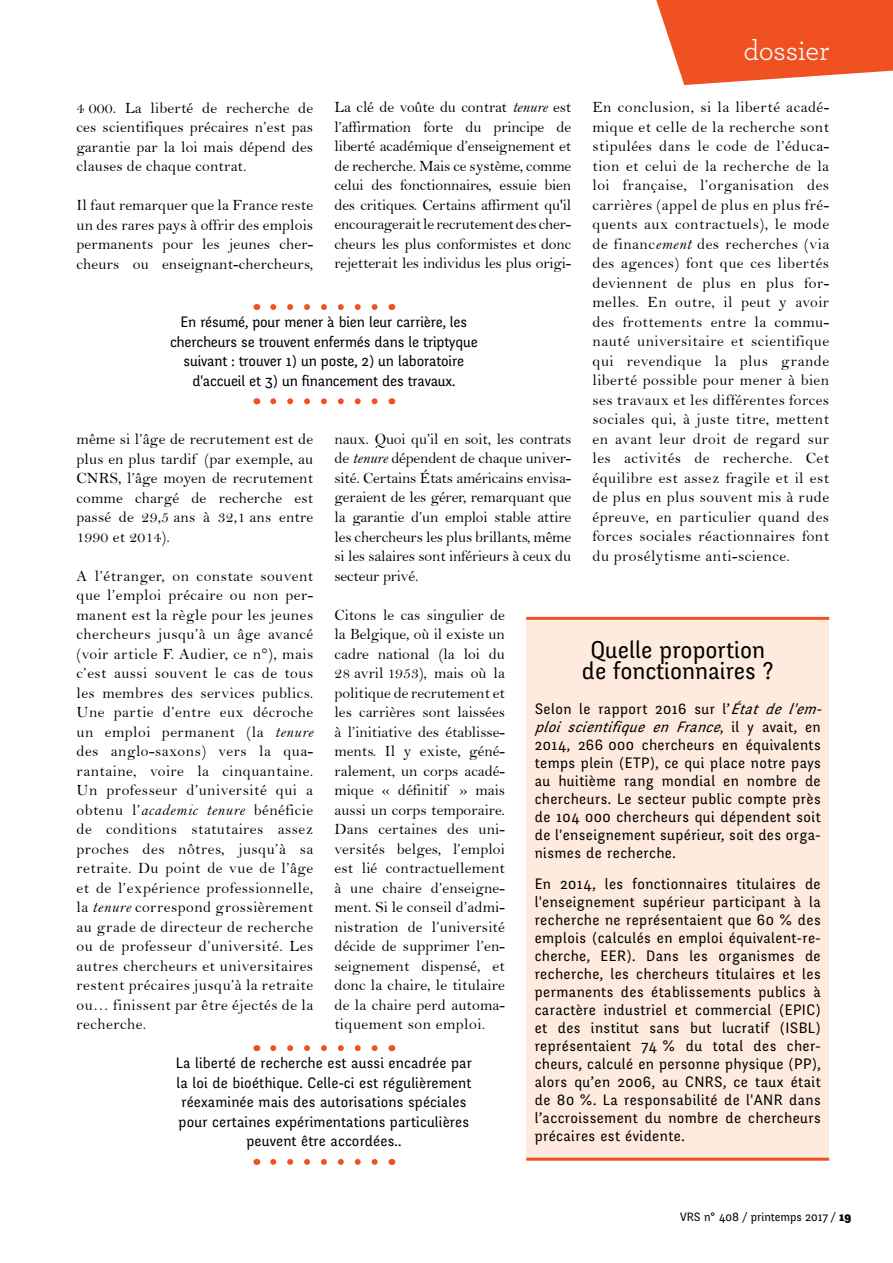
<style>
.page{position:relative;width:893px;height:1263px;background:#fff}
.page>*{position:absolute;margin:0;border:0;box-sizing:border-box;transform-origin:0 0}
.t1{font:28.8px "Archer";letter-spacing:-.01em;color:#fff}
.t2{font:24px/21px "Fengardo Neue";color:#000;text-align:center}
.t3{font:15.75px/19.5px "Bell";letter-spacing:.01em;color:#000;text-align:justify}
.t4{font:15px/18px "Fengardo Neue";letter-spacing:.01em;color:#000;text-align:center}
.t5{font:15px/18px "Fengardo Neue";letter-spacing:.03em;color:#000}
.t6{font:15px/19.5px "Fengardo Neue";letter-spacing:-.01em;color:#000;text-align:center}
.t7{font:12px "Fengardo Neue";color:#000}
.s1{font-family:"Bell MT Italic"}
.s2{font-style:italic}
.s3{font-weight:900}
</style>
<div class="page">
<svg style="left:656px;top:0;width:237px;height:85px;background:#f26840"></svg>
<svg style="left:273px;top:304px;width:105px;height:6px"></svg>
<svg style="left:273px;top:398px;width:105px;height:6px"></svg>
<svg style="left:273px;top:1045px;width:105px;height:6px"></svg>
<svg style="left:273px;top:1159px;width:105px;height:6px"></svg>
<div style="left:526px;top:620px;width:303px;height:540px;background:#feebde"></div>
<hr style="left:526px;top:617px;width:303px;height:3px;background:#f05123">
<hr style="left:526px;top:1158px;width:303px;height:3px;background:#f05123">
<h1 class="t1" style="left:743px;top:37px;width:87px">dossier</h1>
<p class="t3" style="left:592px;top:99px;width:238px">En conclusion, si la liberté acadé&shy;mique et celle de la recherche sont stipulées dans le code de l’éduca&shy;tion et celui de la recherche de la loi française, l’organisation des carrières (appel de plus en plus fré&shy;quents aux contractuels), le mode de financ<span class="s1">ement</span> des recherches (via des agences) font que ces libertés deviennent de plus en plus for&shy;melles. En outre, il peut y avoir des frottements entre la commu&shy;nauté universitaire et scientifique qui revendique la plus grande liberté possible pour mener à bien ses travaux et les différentes forces sociales qui, à juste titre, mettent en avant leur droit de regard sur les activités de recherche. Cet équilibre est assez fragile et il est de plus en plus souvent mis à rude épreuve, en particulier quand des forces sociales réactionnaires font du prosélytisme anti-science.</p>
<p class="t3" style="left:335px;top:99px;width:238px">La clé de voûte du contrat <span class="s1">tenure</span> est l’affirmation forte du principe de liberté académique d’enseignement et de recherche. Mais ce système, comme celui des fonctionnaires, essuie bien des critiques. Certains affirment qu'il encouragerait le recrutement des cher&shy;cheurs les plus conformistes et donc rejetterait les individus les plus origi-</p>
<p class="t3" style="left:77px;top:99px;width:238px">4 000. La liberté de recherche de ces scientifiques précaires n’est pas garantie par la loi mais dépend des clauses de chaque contrat.</p>
<p class="t3" style="left:77px;top:197px;width:238px">Il faut remarquer que la France reste un des rares pays à offrir des emplois permanents pour les jeunes cher&shy;cheurs ou enseignant-chercheurs,</p>
<p class="t6" style="left:170px;top:313px;width:309px">En résumé, pour mener à bien leur carrière, les chercheurs se trouvent enfermés dans le triptyque suivant : trouver 1) un poste, 2) un laboratoire d'accueil et 3) un financement des travaux.</p>
<p class="t3" style="left:335px;top:431px;width:238px">naux. Quoi qu’il en soit, les contrats de <span class="s1">tenure</span> dépendent de chaque univer&shy;sité. Certains États américains envisa&shy;geraient de les gérer, remarquant que la garantie d’un emploi stable attire les chercheurs les plus brillants, même si les salaires sont inférieurs à ceux du secteur privé.</p>
<p class="t3" style="left:335px;top:606px;width:172px">Citons le cas singulier de la Belgique, où il existe un cadre national (la loi du 28 avril 1953), mais où la politique de recrutement et les carrières sont laissées à l’initiative des établisse&shy;ments. Il y existe, géné&shy;ralement, un corps acadé&shy;mique « définitif » mais aussi un corps temporaire.<br>Dans certaines des uni&shy;versités belges, l’emploi est lié contractuellement à une chaire d’enseigne&shy;ment. Si le conseil d’admi&shy;nistration de l’université décide de supprimer l’en&shy;seignement dispensé, et donc la chaire, le titulaire de la chaire perd automa&shy;tiquement son emploi.</p>
<p class="t3" style="left:77px;top:431px;width:238px">même si l’âge de recrutement est de plus en plus tardif (par exemple, au CNRS, l’âge moyen de recrutement comme chargé de recherche est passé de 29,5 ans à 32,1 ans entre 1990 et 2014).</p>
<p class="t3" style="left:77px;top:567px;width:238px">A l’étranger, on constate souvent que l’emploi précaire ou non per&shy;manent est la règle pour les jeunes chercheurs jusqu’à un âge avancé (voir article F. Audier, ce n°), mais c’est aussi souvent le cas de tous les membres des services publics.<br>Une partie d’entre eux décroche un emploi permanent (la <span class="s1">tenure </span>des anglo-saxons) vers la qua&shy;rantaine, voire la cinquantaine.<br>Un professeur d’université qui a obtenu l’<span class="s1">academic tenure</span> bénéficie de conditions statutaires assez proches des nôtres, jusqu’à sa retraite. Du point de vue de l’âge et de l’expérience professionnelle, la <span class="s1">tenure</span> correspond grossièrement au grade de directeur de recherche ou de professeur d’université. Les autres chercheurs et universitaires restent précaires jusqu’à la retraite ou… finissent par être éjectés de la recherche.</p>
<h2 class="t2" style="left:582px;top:640px;width:193px">Quelle proportion de fonctionnaires ?</h2>
<p class="t5" style="left:535px;top:700px;width:294px">Selon le rapport 2016 sur l’<span class="s2">État de l'em&shy;ploi scientifique en France</span>, i l y a v a i t , e n 2014, 266 000 chercheurs en équivalents temps plein (ETP), ce qui place notre pays au huitième rang mondial en nombre de chercheurs. Le secteur public compte près de 104 000 chercheurs qui dépendent soit de l'enseignement supérieur, soit des orga&shy;nismes de recherche.</p>
<p class="t4" style="left:535px;top:875px;width:287px;text-align:justify">En 2014, les fonctionnaires titulaires de l'enseignement supérieur participant à la recherche ne représentaient que 60 % des emplois (calculés en emploi équivalent-re&shy;cherche, EER). Dans les organismes de recherche, les chercheurs titulaires et les permanents des établissements publics à caractère industriel et commercial (EPIC) et des institut sans but lucratif (ISBL) représentaient 74 % du total des cher&shy;cheurs, calculé en personne physique (PP), alors qu’en 2006, au CNRS, ce taux était de 80 %. La responsabilité de l'ANR dans l’accroissement du nombre de chercheurs précaires est évidente.</p>
<p class="t4" style="left:176px;top:1054px;width:297px;line-height:19.5px">La liberté de recherche est aussi encadrée par la loi de bioéthique. Celle-ci est régulièrement réexaminée mais des autorisations spéciales pour certaines expérimentations particulières peuvent être accordées..</p>
<p class="t7" style="left:680px;top:1210px;width:173px">VRS n° 408 / printemps 2017 / <span class="s3">19</span></p>
</div>
